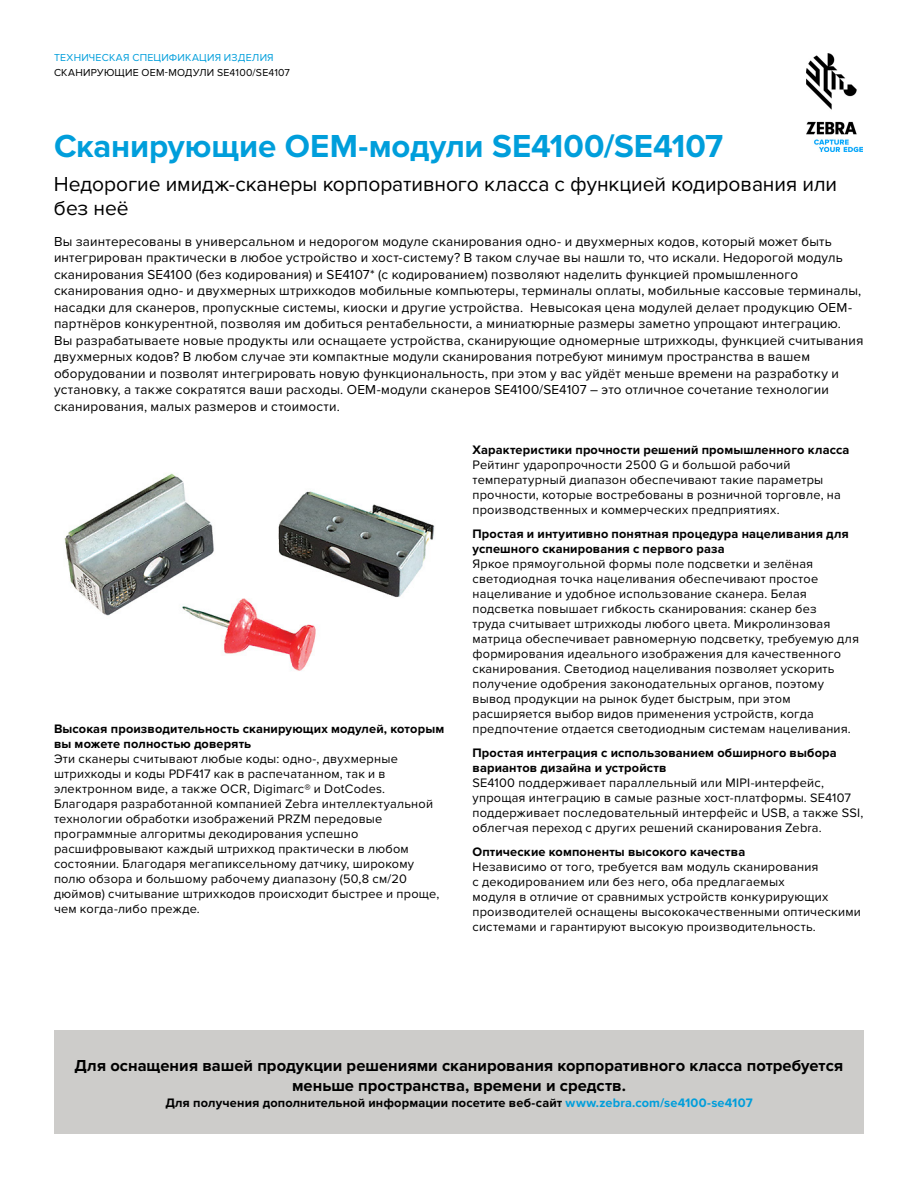
<style>
.page{position:relative;width:918px;height:1188px;background:#fff}
.page>*{position:absolute;margin:0;border:0;box-sizing:border-box;transform-origin:0 0}
.t1{font:700 33px "Proxima Nova";letter-spacing:-.005em;color:#009edb}
.t2{font:21px/24px "Proxima Nova";letter-spacing:-.005em;color:#000}
.t3{font:700 16.5px/20.2px "Proxima Nova";color:#000;text-align:center}
.t4{font:13.5px/16.5px "Proxima Nova";letter-spacing:.015em;color:#000}
.t5{font:12.75px/15px "Proxima Nova";letter-spacing:.015em;color:#000}
.t6{font:700 12.75px/15px "Proxima Nova";letter-spacing:.01em;color:#000}
.t7{font:10.5px "Proxima Nova";letter-spacing:.02em;color:#000}
.t8{font:10.5px "Proxima Nova";letter-spacing:.02em;color:#009edb}
.s1{color:#009edb}
</style>
<div class="page">
<img style="left:806px;top:54px;width:56px;height:97px">
<div style="left:54px;top:1031px;width:810px;height:103px;background:#cdccca"></div>
<img style="left:64px;top:473px;width:371px;height:198px">
<p class="t8" style="left:54px;top:52px;width:221px">ТЕХНИЧЕСКАЯ СПЕЦИФИКАЦИЯ ИЗДЕЛИЯ</p>
<p class="t7" style="left:54px;top:66px;width:238px">СКАНИРУЮЩИЕ OEM-МОДУЛИ SE4100/SE4107</p>
<h1 class="t1" style="left:54px;top:127px;width:671px">Сканирующие OEM-модули SE4100/SE4107</h1>
<h2 class="t2" style="left:54px;top:173px;width:785px">Недорогие имидж-сканеры корпоративного класса с функцией кодирования или без неё</h2>
<p class="t4" style="left:54px;top:233px;width:811px">Вы заинтересованы в универсальном и недорогом модуле сканирования одно- и двухмерных кодов, который может быть интегрирован практически в любое устройство и хост-систему? В таком случае вы нашли то, что искали. Недорогой модуль сканирования SE4100 (без кодирования) и SE4107* (с кодированием) позволяют наделить функцией промышленного сканирования одно- и двухмерных штрихкодов мобильные компьютеры, терминалы оплаты, мобильные кассовые терминалы, насадки для сканеров, пропускные системы, киоски и другие устройства. Невысокая цена модулей делает продукцию OEM&shy;партнёров конкурентной, позволяя им добиться рентабельности, а миниатюрные размеры заметно упрощают интеграцию.<br>Вы разрабатываете новые продукты или оснащаете устройства, сканирующие одномерные штрихкоды, функцией считывания двухмерных кодов? В любом случае эти компактные модули сканирования потребуют минимум пространства в вашем оборудовании и позволят интегрировать новую функциональность, при этом у вас уйдёт меньше времени на разработку и установку, а также сократятся ваши расходы. OEM-модули сканеров SE4100/SE4107 – это отличное сочетание технологии сканирования, малых размеров и стоимости.</p>
<p class="t6" style="left:54px;top:721px;width:392px">Высокая производительность сканирующих модулей, которым вы можете полностью доверять</p>
<p class="t5" style="left:54px;top:751px;width:387px">Эти сканеры считывают любые коды: одно-, двухмерные штрихкоды и коды PDF417 как в распечатанном, так и в электронном виде, а также OCR, Digimarc® и DotCodes.<br>Благодаря разработанной компанией Zebra интеллектуальной технологии обработки изображений PRZM передовые программные алгоритмы декодирования успешно расшифровывают каждый штрихкод практически в любом состоянии. Благодаря мегапиксельному датчику, широкому полю обзора и большому рабочему диапазону (50,8 см/20 дюймов) считывание штрихкодов происходит быстрее и проще, чем когда-либо прежде.</p>
<p class="t6" style="left:472px;top:443px;width:379px">Характеристики прочности решений промышленного класса</p>
<p class="t5" style="left:472px;top:458px;width:370px">Рейтинг ударопрочности 2500 G и большой рабочий температурный диапазон обеспечивают такие параметры прочности, которые востребованы в розничной торговле, на производственных и коммерческих предприятиях.</p>
<p class="t6" style="left:472px;top:527px;width:378px">Простая и интуитивно понятная процедура нацеливания для успешного сканирования с первого раза</p>
<p class="t5" style="left:472px;top:557px;width:388px">Яркое прямоугольной формы поле подсветки и зелёная светодиодная точка нацеливания обеспечивают простое нацеливание и удобное использование сканера. Белая подсветка повышает гибкость сканирования: сканер без<br>труда считывает штрихкоды любого цвета. Микролинзовая матрица обеспечивает равномерную подсветку, требуемую для формирования идеального изображения для качественного сканирования. Светодиод нацеливания позволяет ускорить получение одобрения законодательных органов, поэтому вывод продукции на рынок будет быстрым, при этом расширяется выбор видов применения устройств, когда предпочтение отдается светодиодным системам нацеливания.</p>
<p class="t6" style="left:472px;top:746px;width:366px">Простая интеграция с использованием обширного выбора вариантов дизайна и устройств</p>
<p class="t5" style="left:472px;top:776px;width:393px">SE4100 поддерживает параллельный или MIPI-интерфейс, упрощая интеграцию в самые разные хост-платформы. SE4107 поддерживает последовательный интерфейс и USB, а также SSI, облегчая переход с других решений сканирования Zebra.</p>
<p class="t6" style="left:472px;top:845px;width:274px">Оптические компоненты высокого качества</p>
<p class="t5" style="left:472px;top:860px;width:390px">Независимо от того, требуется вам модуль сканирования<br>с декодированием или без него, оба предлагаемых<br>модуля в отличие от сравнимых устройств конкурирующих производителей оснащены высококачественными оптическими системами и гарантируют высокую производительность.</p>
<p class="t3" style="left:75px;top:1056px;width:770px">Для оснащения вашей продукции решениями сканирования корпоративного класса потребуется меньше пространства, времени и средств.</p>
<p class="t6" style="left:165px;top:1095px;width:589px">Для получения дополнительной информации посетите веб-сайт <span class="s1">www.zebra.com/se4100-se4107</span></p>
</div>
